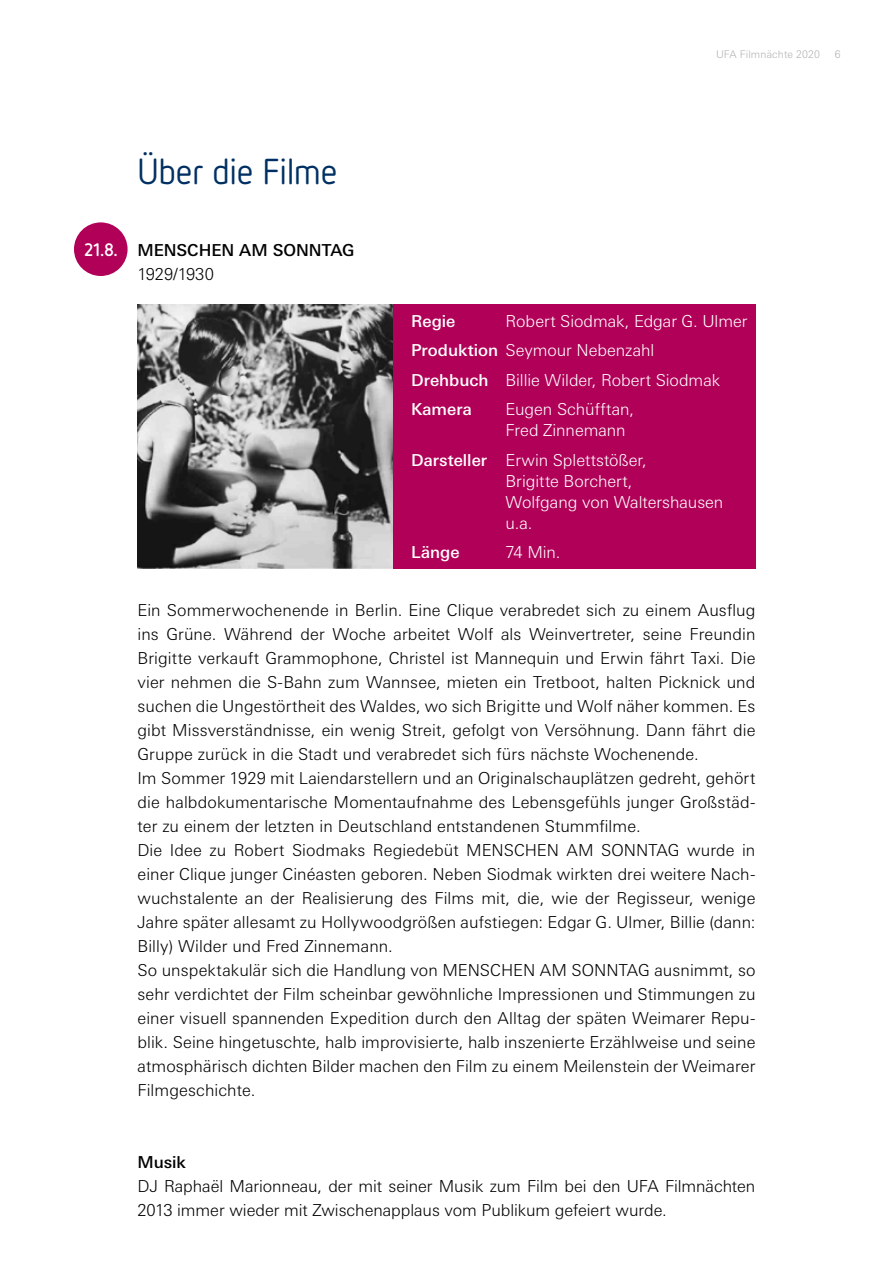
<style>
.page{position:relative;width:893px;height:1263px;background:#fff}
.page>*{position:absolute;margin:0;border:0;box-sizing:border-box;transform-origin:0 0}
.t1{font:36px "Netto OT";letter-spacing:-.015em;color:#003063}
.t2{font:700 18px "Netto OT";color:#fff}
.t3{font:300 16.5px/24px "LT Univers Basic";letter-spacing:.005em;color:#000}
.t4{font:300 16.5px/21px "LT Univers Basic";letter-spacing:-.005em;color:#fff}
.t5{font:500 16.5px "LT Univers Basic";letter-spacing:-.005em;color:#000}
.t6{font:500 16.5px "LT Univers Basic";color:#fff}
.t7{font:300 10.5px "LT Univers Basic";letter-spacing:.01em;color:#b3b2b2}
.s1{font-weight:500}
</style>
<div class="page">
<img style="left:137px;top:304px;width:256px;height:264px">
<div style="left:393px;top:304px;width:362px;height:264px;background:#b10058"></div>
<div style="left:74px;top:222px;width:54px;height:54px;background:#b10058;border-radius:50%"></div>
<p class="t7" style="left:716px;top:48px;width:105px">UFA Filmnächte 2020</p>
<p class="t7" style="left:835px;top:48px;width:7px">6</p>
<h1 class="t1" style="left:137px;top:149px;width:202px">Über die Filme</h1>
<p class="t2" style="left:85px;top:238px;width:35px">21.8.</p>
<p class="t5" style="left:137px;top:240px;width:219px">MENSCHEN AM SONNTAG</p>
<p class="t3" style="left:137px;top:262px;width:78px">1929/1930</p>
<p class="t4" style="left:411px;top:306px;width:338px;line-height:29.5px;text-indent:94px">Robert Siodmak, Edgar G. Ulmer<br><span class="s1">Produktion</span> Seymour Nebenzahl<br><span class="s1">Drehbuch</span> Billie Wilder, Robert Siodmak<br><span class="s1">Kamera</span></p>
<p class="t6" style="left:411px;top:311px;width:46px">Regie</p>
<p class="t4" style="left:506px;top:399px;width:130px">Eugen Schüfftan,<br>Fred Zinnemann</p>
<p class="t4" style="left:506px;top:449px;width:219px;text-indent:-94px"><span class="s1">Darsteller</span> Erwin Splettstößer,<br>Brigitte Borchert,<br>Wolfgang von Waltershausen u.a.</p>
<p class="t6" style="left:411px;top:543px;width:50px">Länge</p>
<p class="t4" style="left:506px;top:542px;width:56px">74 Min.</p>
<p class="t3" style="left:137px;top:598px;width:619px">Ein Sommerwochenende in Berlin. Eine Clique verabredet sich zu einem Ausflug ins Grüne. Während der Woche arbeitet Wolf als Weinvertreter, seine Freundin Brigitte verkauft Grammophone, Christel ist Mannequin und Erwin fährt Taxi. Die vier nehmen die S-Bahn zum Wannsee, mieten ein Tretboot, halten Picknick und suchen die Ungestörtheit des Waldes, wo sich Brigitte und Wolf näher kommen. Es gibt Missverständnisse, ein wenig Streit, gefolgt von Versöhnung. Dann fährt die Gruppe zurück in die Stadt und verabredet sich fürs nächste Wochenende.<br>Im Sommer 1929 mit Laiendarstellern und an Originalschauplätzen gedreht, gehört die halbdokumentarische Momentaufnahme des Lebensgefühls junger Großstäd&shy;ter zu einem der letzten in Deutschland entstandenen Stummfilme.<br>Die Idee zu Robert Siodmaks Regiedebüt MENSCHEN AM SONNTAG wurde in einer Clique junger Cinéasten geboren. Neben Siodmak wirkten drei weitere Nach&shy;wuchstalente an der Realisierung des Films mit, die, wie der Regisseur, wenige Jahre später allesamt zu Hollywoodgrößen aufstiegen: Edgar G. Ulmer, Billie (dann:<br>Billy) Wilder und Fred Zinnemann.<br>So unspektakulär sich die Handlung von MENSCHEN AM SONNTAG ausnimmt, so sehr verdichtet der Film scheinbar gewöhnliche Impressionen und Stimmungen zu einer visuell spannenden Expedition durch den Alltag der späten Weimarer Repu&shy;blik. Seine hingetuschte, halb improvisierte, halb inszenierte Erzählweise und seine atmosphärisch dichten Bilder machen den Film zu einem Meilenstein der Weimarer Filmgeschichte.</p>
<p class="t5" style="left:137px;top:1153px;width:50px">Musik</p>
<p class="t3" style="left:137px;top:1174px;width:619px">DJ Raphaël Marionneau, der mit seiner Musik zum Film bei den UFA Filmnächten<br>2013 immer wieder mit Zwischenapplaus vom Publikum gefeiert wurde.</p>
</div>
